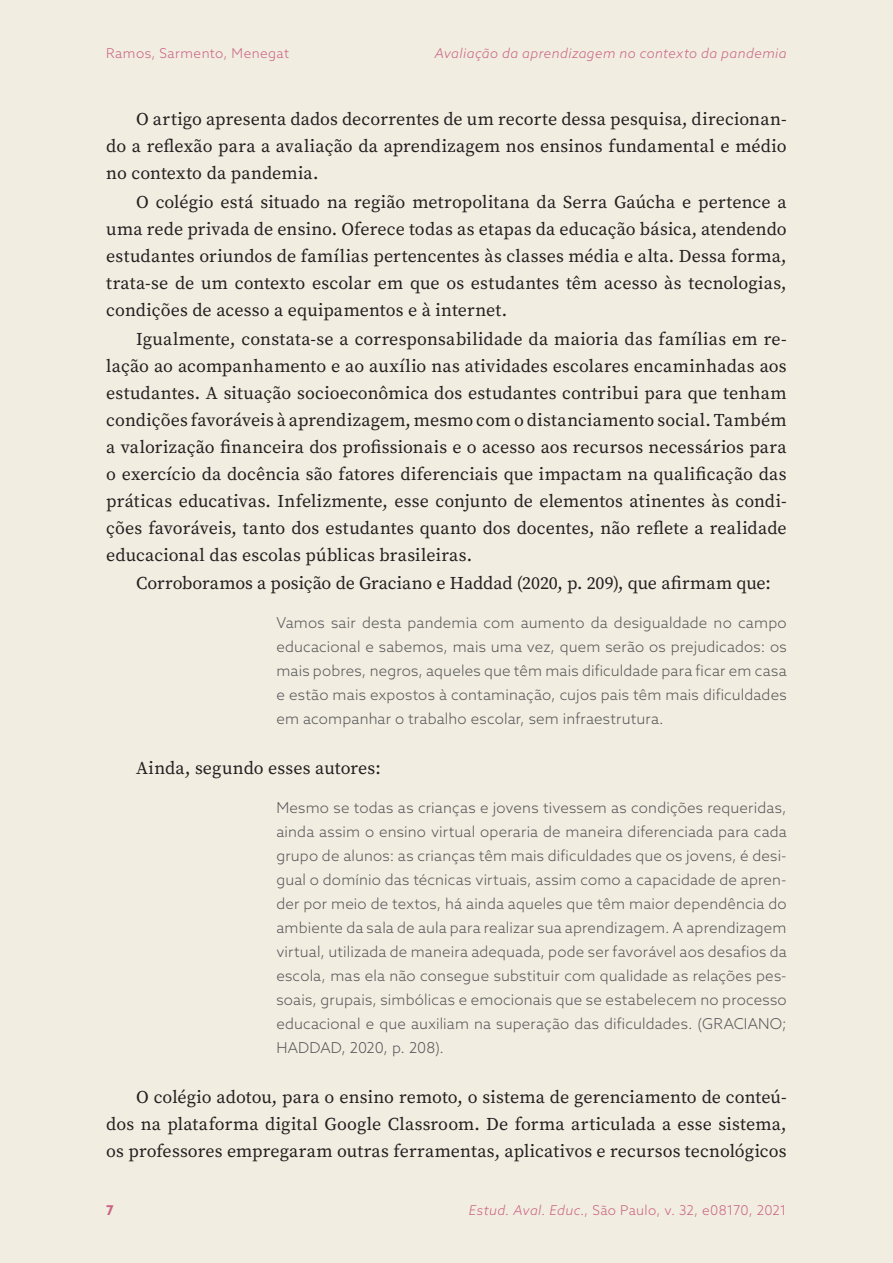
<style>
.page{position:relative;width:893px;height:1263px;background:#f2ede1}
.page>*{position:absolute;margin:0;border:0;box-sizing:border-box;transform-origin:0 0}
.t1{font:18px/27px "Source Serif Variable";letter-spacing:.005em;color:#231f20;text-align:justify}
.citacao{font:300 15px/24px "Azo Sans";letter-spacing:.015em;color:#57585a;text-align:justify}
.t2{font:300 13.5px "Azo Sans";letter-spacing:.03em;color:#c96384}
.t3{font:italic 300 13.5px "Azo Sans";letter-spacing:.03em;color:#c96384}
.t4{font:700 13.5px "Azo Sans";color:#c96384}
.s1{font-style:italic}
</style>
<div class="page">
<p class="t2" style="left:106px;top:45px;width:184px">Ramos, Sarmento, Menegat</p>
<p class="t3" style="left:435px;top:45px;width:353px">Avaliação da aprendizagem no contexto da pandemia</p>
<p class="t1" style="left:106px;top:105px;width:682px;text-indent:30px">O artigo apresenta dados decorrentes de um recorte dessa pesquisa, direcionan&shy;do a reflexão para a avaliação da aprendizagem nos ensinos fundamental e médio no contexto da pandemia.</p>
<p class="t1" style="left:106px;top:188px;width:682px;text-indent:30px">O colégio está situado na região metropolitana da Serra Gaúcha e pertence a uma rede privada de ensino. Oferece todas as etapas da educação básica, atendendo estudantes oriundos de famílias pertencentes às classes média e alta. Dessa forma, trata-se de um contexto escolar em que os estudantes têm acesso às tecnologias, condições de acesso a equipamentos e à internet.</p>
<p class="t1" style="left:106px;top:325px;width:682px;text-indent:30px">Igualmente, constata-se a corresponsabilidade da maioria das famílias em re&shy;lação ao acompanhamento e ao auxílio nas atividades escolares encaminhadas aos estudantes. A situação socioeconômica dos estudantes contribui para que tenham condições favoráveis à aprendizagem, mesmo com o distanciamento social. Também a valorização financeira dos profissionais e o acesso aos recursos necessários para o exercício da docência são fatores diferenciais que impactam na qualificação das práticas educativas. Infelizmente, esse conjunto de elementos atinentes às condi&shy;ções favoráveis, tanto dos estudantes quanto dos docentes, não reflete a realidade educacional das escolas públicas brasileiras.</p>
<p class="t1" style="left:136px;top:570px;width:636px">Corroboramos a posição de Graciano e Haddad (2020, p. 209), que afirmam que:</p>
<p class="citacao" style="left:276px;top:610px;width:512px">Vamos sair desta pandemia com aumento da desigualdade no campo educacional e sabemos, mais uma vez, quem serão os prejudicados: os mais pobres, negros, aqueles que têm mais dificuldade para ficar em casa e estão mais expostos à contaminação, cujos pais têm mais dificuldades em acompanhar o trabalho escolar, sem infraestrutura.</p>
<p class="t1" style="left:136px;top:754px;width:246px">Ainda, segundo esses autores:</p>
<p class="citacao" style="left:276px;top:795px;width:512px">Mesmo se todas as crianças e jovens tivessem as condições requeridas, ainda assim o ensino virtual operaria de maneira diferenciada para cada grupo de alunos: as crianças têm mais dificuldades que os jovens, é desi&shy;gual o domínio das técnicas virtuais, assim como a capacidade de apren&shy;der por meio de textos, há ainda aqueles que têm maior dependência do ambiente da sala de aula para realizar sua aprendizagem. A aprendizagem virtual, utilizada de maneira adequada, pode ser favorável aos desafios da escola, mas ela não consegue substituir com qualidade as relações pes&shy;soais, grupais, simbólicas e emocionais que se estabelecem no processo educacional e que auxiliam na superação das dificuldades. (GRACIANO; HADDAD, 2020, p. 208).</p>
<p class="t1" style="left:106px;top:1083px;width:682px;text-indent:30px">O colégio adotou, para o ensino remoto, o sistema de gerenciamento de conteú&shy;dos na plataforma digital Google Classroom. De forma articulada a esse sistema, os professores empregaram outras ferramentas, aplicativos e recursos tecnológicos</p>
<p class="t4" style="left:106px;top:1201px;width:9px">7</p>
<p class="t2" style="left:469px;top:1201px;width:319px"><span class="s1">Estud. Aval. Educ.</span>, São Paulo, v. 32, e08170, 2021</p>
</div>
